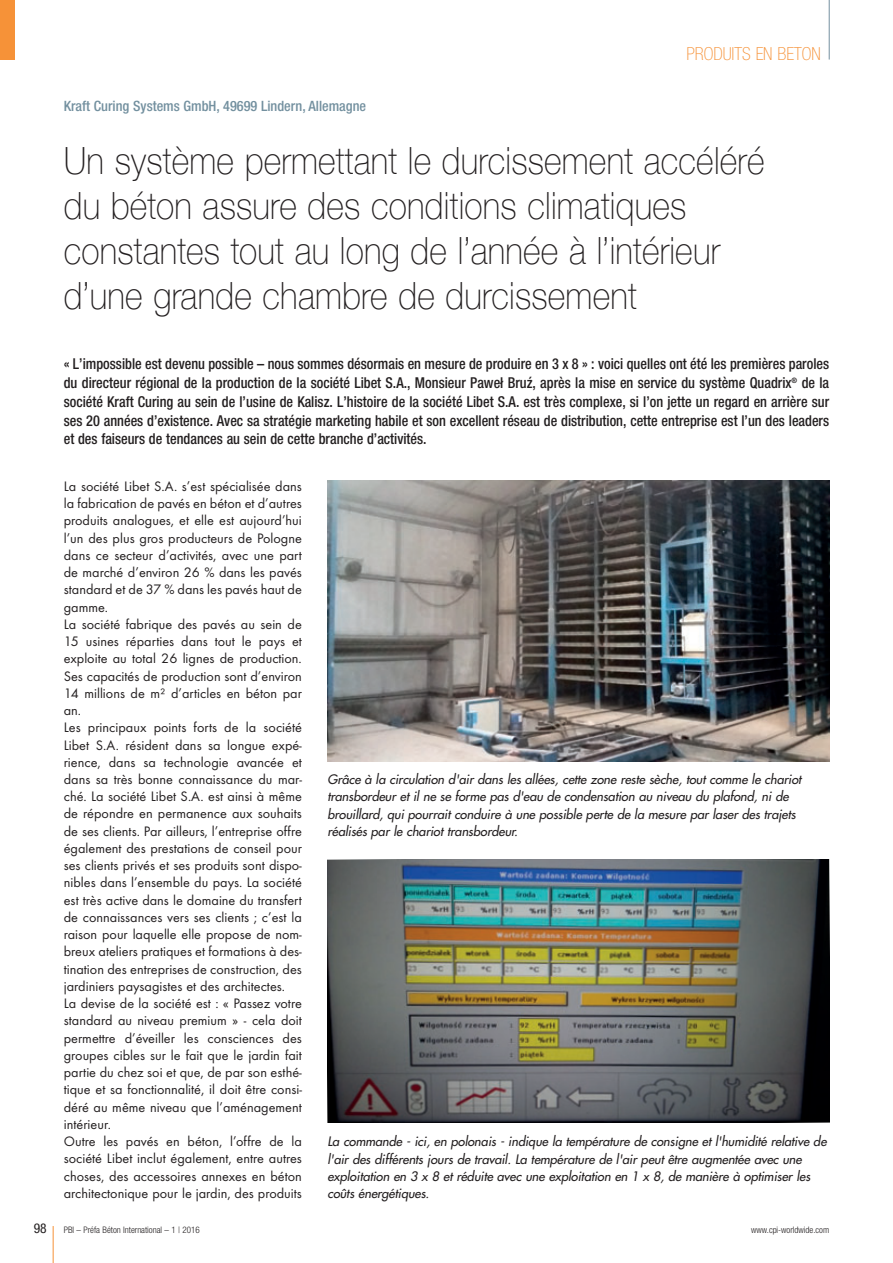
<style>
.page{position:relative;width:893px;height:1263px;background:#fff}
.page>*{position:absolute;margin:0;border:0;box-sizing:border-box;transform-origin:0 0}
.t1{font:100 37.5px/45px "Helvetica Neue";letter-spacing:.005em;color:#231f20;scale:.9 1}
.t2{font:100 condensed 18px "Helvetica Neue";color:#f69238}
.t3{font:500 condensed 15px/18.8px "Helvetica Neue LT Pro";color:#231f20;text-align:justify;scale:.95 1}
.t4{font:14.25px/17.2px "Futura T";color:#231f20}
.t5{font:500 condensed 14.25px "Helvetica Neue";color:#73909f}
.t6{font:condensed 13.5px "Helvetica Neue";color:#231f20}
.t7{font:italic 12.75px/17.2px "Futura";letter-spacing:-.005em;color:#231f20}
.t8{font:300 condensed 9px "Helvetica Neue";color:#231f20}
</style>
<div class="page">
<hr style="left:53px;top:1226px;width:1px;height:36px;background:#f69238">
<hr style="left:829px;top:0;width:1px;height:60px;background:#73909f">
<div style="left:0;top:0;width:15px;height:60px;background:#f69238"></div>
<img style="left:327px;top:481px;width:502px;height:280px">
<img style="left:327px;top:860px;width:502px;height:262px">
<p class="t5" style="left:64px;top:101px;width:304px">Kraft Curing Systems GmbH, 49699 Lindern, Allemagne</p>
<p class="t2" style="left:686px;top:47px;width:136px">PRODUITS EN BETON</p>
<h1 class="t1" style="left:64px;top:137px;width:780px">Un système permettant le durcissement accéléré du béton assure des conditions climatiques constantes tout au long de l’année à l’intérieur d’une grande chambre de durcissement</h1>
<p class="t3" style="left:64px;top:356px;width:807px">« L’impossible est devenu possible – nous sommes désormais en mesure de produire en 3 x 8 » : voici quelles ont été les premières paroles du directeur régional de la production de la société Libet S.A., Monsieur Paweł Bruź, après la mise en service du système Quadrix<sup>®</sup> de la société Kraft Curing au sein de l’usine de Kalisz. L’histoire de la société Libet S.A. est très complexe, si l’on jette un regard en arrière sur ses 20 années d’existence. Avec sa stratégie marketing habile et son excellent réseau de distribution, cette entreprise est l’un des leaders et des faiseurs de tendances au sein de cette branche d’activités.</p>
<p class="t4" style="left:64px;top:479px;width:240px">La société Libet S.A. s’est spécialisée dans la fabrication de pavés en béton et d’autres produits analogues, et elle est aujourd’hui l’un des plus gros producteurs de Pologne dans ce secteur d’activités, avec une part de marché d’environ 26 % dans les pavés standard et de 37 % dans les pavés haut de gamme.<br>La société fabrique des pavés au sein de 15 usines réparties dans tout le pays et exploite au total 26 lignes de production.<br>Ses capacités de production sont d’environ 14 millions de m² d’articles en béton par an.<br>Les principaux points forts de la société Libet S.A. résident dans sa longue expé&shy;rience, dans sa technologie avancée et dans sa très bonne connaissance du mar&shy;ché. La société Libet S.A. est ainsi à même de répondre en permanence aux souhaits de ses clients. Par ailleurs, l’entreprise offre également des prestations de conseil pour ses clients privés et ses produits sont dispo&shy;nibles dans l’ensemble du pays. La société est très active dans le domaine du transfert de connaissances vers ses clients ; c’est la raison pour laquelle elle propose de nom&shy;breux ateliers pratiques et formations à des&shy;tination des entreprises de construction, des jardiniers paysagistes et des architectes.<br>La devise de la société est : « Passez votre standard au niveau premium » - cela doit permettre d’éveiller les consciences des groupes cibles sur le fait que le jardin fait partie du chez soi et que, de par son esthé&shy;tique et sa fonctionnalité, il doit être consi&shy;déré au même niveau que l’aménagement intérieur.<br>Outre les pavés en béton, l’offre de la société Libet inclut également, entre autres choses, des accessoires annexes en béton architectonique pour le jardin, des produits</p>
<p class="t7" style="left:327px;top:772px;width:478px">Grâce à la circulation d'air dans les allées, cette zone reste sèche, tout comme le chariot transbordeur et il ne se forme pas d'eau de condensation au niveau du plafond, ni de brouillard, qui pourrait conduire à une possible perte de la mesure par laser des trajets réalisés par le chariot transbordeur.</p>
<p class="t7" style="left:327px;top:1134px;width:503px">La commande - ici, en polonais - indique la température de consigne et l'humidité relative de l'air des différents jours de travail. La température de l'air peut être augmentée avec une exploitation en 3 x 8 et réduite avec une exploitation en 1 x 8, de manière à optimiser les coûts énergétiques.</p>
<p class="t6" style="left:34px;top:1223px;width:14px">98</p>
<p class="t8" style="left:64px;top:1226px;width:138px">PBI – Préfa Béton International – 1 | 2016</p>
<p class="t8" style="left:751px;top:1226px;width:79px">www.cpi-worldwide.com</p>
</div>
